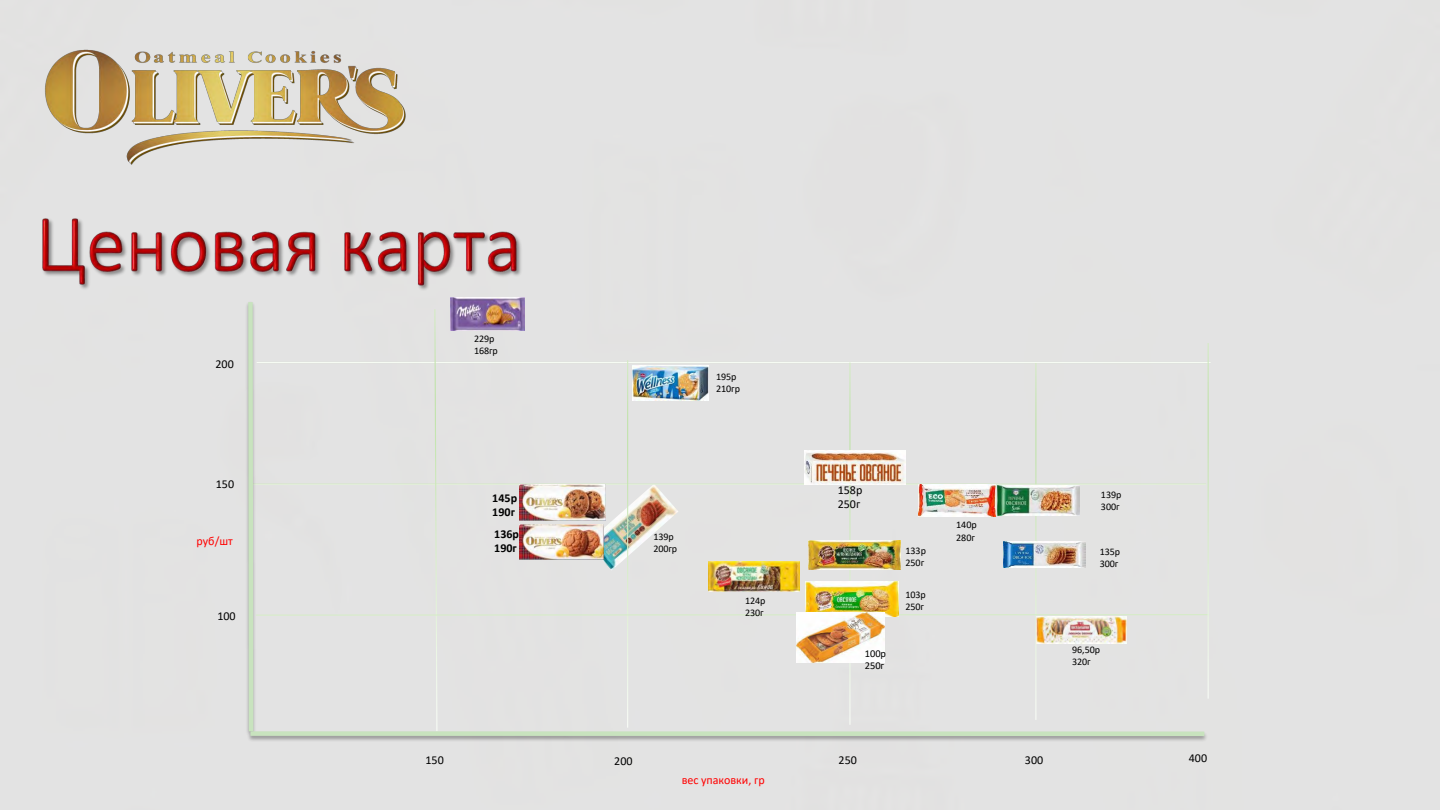
<style>
.page{position:relative;width:1440px;height:810px;background:#fff}
.page>*{position:absolute;margin:0;border:0;box-sizing:border-box;transform-origin:0 0}
.t1{font:12px/14.4px "Calibri";color:#000}
.t2{font:12px "Calibri";color:#f00}
.t3{font:700 12px/14.4px "Calibri";color:#000}
.t4{font:10.5px/12.6px "Calibri";letter-spacing:-.005em;color:#000}
.t5{font:10.05px/12px "Calibri";letter-spacing:-.005em;color:#000}
</style>
<div class="page">
<div style="left:246px;top:298px;width:963px;height:431px;background:#e3e3e3"></div>
<div style="left:250px;top:731px;width:954px;height:5px;background:#c8e3be"></div>
<img style="left:804px;top:450px;width:101px;height:34px">
<hr style="left:1208px;top:343px;width:1px;height:356px;background:#fff">
<img style="left:918px;top:485px;width:162px;height:31px">
<img style="left:633px;top:366px;width:76px;height:34px">
<img style="left:451px;top:298px;width:74px;height:32px">
<img style="left:520px;top:524px;width:83px;height:36px">
<img style="left:1003px;top:542px;width:82px;height:26px">
<img style="left:708px;top:562px;width:92px;height:29px">
<img style="left:809px;top:540px;width:91px;height:30px">
<img style="left:805px;top:581px;width:93px;height:36px">
<img style="left:1037px;top:616px;width:89px;height:28px">
<img style="left:31px;top:28px;width:392px;height:145px">
<img style="left:39px;top:215px;width:485px;height:78px">
<img style="left:796px;top:613px;width:89px;height:50px">
<img style="left:519px;top:484px;width:87px;height:37px">
<p class="t1" style="left:215px;top:358px;width:20px">200</p>
<p class="t1" style="left:216px;top:478px;width:20px">150</p>
<p class="t2" style="left:197px;top:536px;width:38px">руб/шт</p>
<p class="t1" style="left:217px;top:609px;width:20px">100</p>
<p class="t5" style="left:474px;top:333px;width:25px">229р<br>168гр</p>
<p class="t5" style="left:716px;top:372px;width:25px">195р<br>210гр</p>
<p class="t3" style="left:492px;top:492px;width:26px">145р<br>190г</p>
<p class="t1" style="left:838px;top:484px;width:26px">158р<br>250г</p>
<p class="t5" style="left:1101px;top:490px;width:22px">139р<br>300г</p>
<p class="t3" style="left:494px;top:527px;width:26px">136р<br>190г</p>
<p class="t5" style="left:653px;top:531px;width:25px">139р<br>200гр</p>
<p class="t5" style="left:745px;top:596px;width:22px">124р<br>230г</p>
<p class="t5" style="left:906px;top:545px;width:22px">133р<br>250г</p>
<p class="t5" style="left:905px;top:590px;width:22px">103р<br>250г</p>
<p class="t5" style="left:956px;top:520px;width:22px">140р<br>280г</p>
<p class="t5" style="left:1100px;top:546px;width:22px">135р<br>300г</p>
<p class="t4" style="left:865px;top:648px;width:23px">100р<br>250г</p>
<p class="t5" style="left:1072px;top:644px;width:29px">96,50р<br>320г</p>
<p class="t1" style="left:425px;top:754px;width:20px">150</p>
<p class="t1" style="left:614px;top:755px;width:20px">200</p>
<p class="t1" style="left:839px;top:754px;width:20px">250</p>
<p class="t1" style="left:1025px;top:754px;width:20px">300</p>
<p class="t1" style="left:1189px;top:752px;width:20px">400</p>
<p class="t2" style="left:682px;top:775px;width:85px">вес упаковки, гр</p>
</div>
